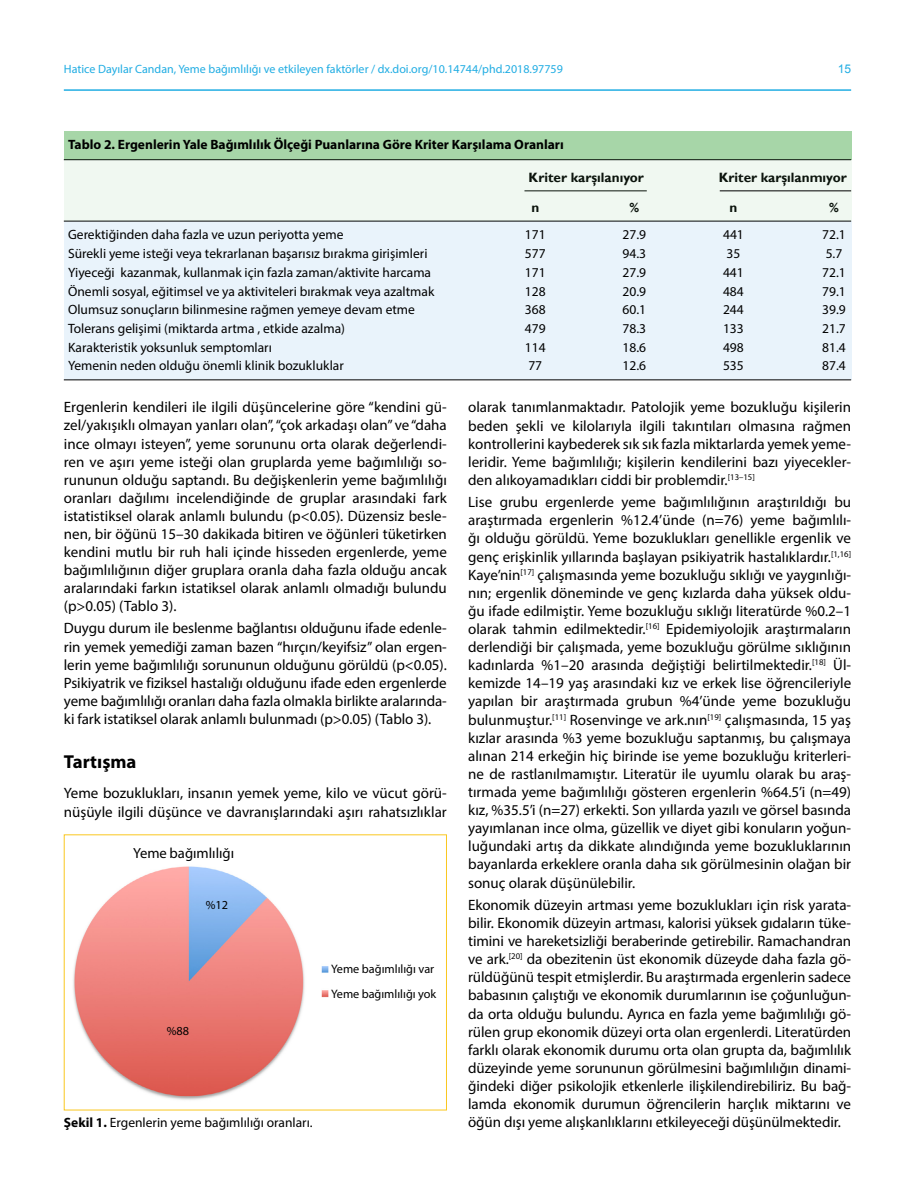
<style>
.page{position:relative;width:915px;height:1191px;background:#fff}
.page>*{position:absolute;margin:0;border:0;box-sizing:border-box;transform-origin:0 0}
.t1{font:700 18.75px "Myriad Pro";color:#000}
.t2{font:15px/18.1px "Myriad Pro";color:#000;text-align:justify}
.t3{font:14.7px "Myriad Pro";color:#000}
.t4{font:13.5px "Myriad Pro";color:#000}
.t5{font:700 13.5px "Myriad Pro";color:#000}
.t6{font:700 13.5px "Gill Sans";color:#000}
.t7{font:12.3px "Myriad Pro";color:#000}
.t8{font:12px "Myriad Pro";color:#21ade3}
.t9{font:12px "Arial";color:#21ade3}
.s1{font-weight:700}
</style>
<div class="page">
<hr style="left:64px;top:89px;width:786px;height:2px;background:#21ade3">
<div style="left:64px;top:131px;width:786px;height:28px;background:#a7d6a8"></div>
<div style="left:64px;top:221px;width:786px;height:159px;background:#e9f3fb"></div>
<hr style="left:64px;top:221px;width:786px;height:1px;background:#000">
<div style="left:64px;top:159px;width:786px;height:62px;background:#f0f8f1"></div>
<hr style="left:64px;top:379px;width:786px;height:1px;background:#000">
<hr style="left:719px;top:191px;width:131px;height:1px;background:#000">
<img style="left:73px;top:866px;width:256px;height:234px">
<p class="t8" style="left:64px;top:61px;width:500px">Hatice Dayılar Candan, Yeme bağımlılığı ve etkileyen faktörler / dx.doi.org/10.14744/phd.2018.97759</p>
<p class="t9" style="left:837px;top:60px;width:15px">15</p>
<p class="t5" style="left:68px;top:136px;width:497px">Tablo 2. Ergenlerin Yale Bağımlılık Ölçeği Puanlarına Göre Kriter Karşılama Oranları</p>
<p class="t6" style="left:528px;top:169px;width:117px">Kriter karşılanıyor</p>
<p class="t6" style="left:718px;top:169px;width:129px">Kriter karşılanmıyor</p>
<p class="t6" style="left:531px;top:200px;width:9px">n</p>
<p class="t6" style="left:629px;top:200px;width:11px">%</p>
<p class="t6" style="left:729px;top:200px;width:9px">n</p>
<p class="t6" style="left:828px;top:200px;width:11px">%</p>
<p class="t4" style="left:68px;top:227px;width:277px">Gerektiğinden daha fazla ve uzun periyotta yeme</p>
<p class="t4" style="left:524px;top:227px;width:22px">171</p>
<p class="t4" style="left:622px;top:227px;width:25px">27.9</p>
<p class="t4" style="left:722px;top:227px;width:22px">441</p>
<p class="t4" style="left:822px;top:227px;width:25px">72.1</p>
<p class="t4" style="left:68px;top:245px;width:361px">Sürekli yeme isteği veya tekrarlanan başarısız bırakma girişimleri</p>
<p class="t4" style="left:524px;top:245px;width:22px">577</p>
<p class="t4" style="left:622px;top:245px;width:25px">94.3</p>
<p class="t4" style="left:726px;top:245px;width:15px">35</p>
<p class="t4" style="left:825px;top:245px;width:18px">5.7</p>
<p class="t4" style="left:68px;top:264px;width:364px">Yiyeceği kazanmak, kullanmak için fazla zaman/aktivite harcama</p>
<p class="t4" style="left:524px;top:264px;width:22px">171</p>
<p class="t4" style="left:622px;top:264px;width:25px">27.9</p>
<p class="t4" style="left:722px;top:264px;width:22px">441</p>
<p class="t4" style="left:822px;top:264px;width:25px">72.1</p>
<p class="t4" style="left:68px;top:283px;width:367px">Önemli sosyal, eğitimsel ve ya aktiviteleri bırakmak veya azaltmak</p>
<p class="t4" style="left:524px;top:283px;width:22px">128</p>
<p class="t4" style="left:622px;top:283px;width:25px">20.9</p>
<p class="t4" style="left:722px;top:283px;width:22px">484</p>
<p class="t4" style="left:822px;top:283px;width:25px">79.1</p>
<p class="t4" style="left:68px;top:301px;width:348px">Olumsuz sonuçların bilinmesine rağmen yemeye devam etme</p>
<p class="t4" style="left:524px;top:301px;width:22px">368</p>
<p class="t4" style="left:622px;top:301px;width:25px">60.1</p>
<p class="t4" style="left:722px;top:301px;width:22px">244</p>
<p class="t4" style="left:822px;top:301px;width:25px">39.9</p>
<p class="t4" style="left:68px;top:320px;width:278px">Tolerans gelişimi (miktarda artma , etkide azalma)</p>
<p class="t4" style="left:524px;top:320px;width:22px">479</p>
<p class="t4" style="left:622px;top:320px;width:25px">78.3</p>
<p class="t4" style="left:722px;top:320px;width:22px">133</p>
<p class="t4" style="left:822px;top:320px;width:25px">21.7</p>
<p class="t4" style="left:68px;top:339px;width:205px">Karakteristik yoksunluk semptomları</p>
<p class="t4" style="left:524px;top:339px;width:22px">114</p>
<p class="t4" style="left:622px;top:339px;width:25px">18.6</p>
<p class="t4" style="left:722px;top:339px;width:22px">498</p>
<p class="t4" style="left:822px;top:339px;width:25px">81.4</p>
<p class="t4" style="left:68px;top:357px;width:277px">Yemenin neden olduğu önemli klinik bozukluklar</p>
<p class="t4" style="left:528px;top:357px;width:15px">77</p>
<p class="t4" style="left:622px;top:357px;width:25px">12.6</p>
<p class="t4" style="left:722px;top:357px;width:22px">535</p>
<p class="t4" style="left:822px;top:357px;width:25px">87.4</p>
<p class="t2" style="left:64px;top:398px;width:384px">Ergenlerin kendileri ile ilgili düşüncelerine göre “kendini gü&shy;zel/yakışıklı olmayan yanları olan”, “çok arkadaşı olan” ve “daha ince olmayı isteyen”, yeme sorununu orta olarak değerlendi&shy;ren ve aşırı yeme isteği olan gruplarda yeme bağımlılığı so&shy;rununun olduğu saptandı. Bu değişkenlerin yeme bağımlılığı oranları dağılımı incelendiğinde de gruplar arasındaki fark istatistiksel olarak anlamlı bulundu (p&lt;0.05). Düzensiz besle&shy;nen, bir öğünü 15–30 dakikada bitiren ve öğünleri tüketirken kendini mutlu bir ruh hali içinde hisseden ergenlerde, yeme bağımlılığının diğer gruplara oranla daha fazla olduğu ancak aralarındaki farkın istatiksel olarak anlamlı olmadığı bulundu (p&gt;0.05) (Tablo 3).</p>
<p class="t2" style="left:64px;top:619px;width:384px">Duygu durum ile beslenme bağlantısı olduğunu ifade edenle&shy;rin yemek yemediği zaman bazen “hırçın/keyifsiz” olan ergen&shy;lerin yeme bağımlılığı sorununun olduğunu görüldü (p&lt;0.05).<br>Psikiyatrik ve fiziksel hastalığı olduğunu ifade eden ergenlerde yeme bağımlılığı oranları daha fazla olmakla birlikte aralarında&shy;ki fark istatiksel olarak anlamlı bulunmadı (p&gt;0.05) (Tablo 3).</p>
<p class="t1" style="left:64px;top:749px;width:74px">Tartışma</p>
<p class="t2" style="left:64px;top:784px;width:384px">Yeme bozuklukları, insanın yemek yeme, kilo ve vücut görü&shy;nüşüyle ilgili düşünce ve davranışlarındaki aşırı rahatsızlıklar</p>
<p class="t3" style="left:133px;top:844px;width:102px">Yeme bağımlılığı</p>
<p class="t7" style="left:206px;top:897px;width:24px">%12</p>
<p class="t7" style="left:167px;top:1023px;width:24px">%88</p>
<p class="t7" style="left:331px;top:961px;width:105px">Yeme bağımlılığı var</p>
<p class="t7" style="left:331px;top:986px;width:106px">Yeme bağımlılığı yok</p>
<p class="t4" style="left:64px;top:1114px;width:250px"><span class="s1">Şekil 1.</span> Ergenlerin yeme bağımlılığı oranları.</p>
<p class="t2" style="left:468px;top:398px;width:384px">olarak tanımlanmaktadır. Patolojik yeme bozukluğu kişilerin beden şekli ve kilolarıyla ilgili takıntıları olmasına rağmen kontrollerini kaybederek sık sık fazla miktarlarda yemek yeme&shy;leridir. Yeme bağımlılığı; kişilerin kendilerini bazı yiyecekler&shy;den alıkoyamadıkları ciddi bir problemdir.<sup>[13–15]</sup></p>
<p class="t2" style="left:468px;top:493px;width:384px">Lise grubu ergenlerde yeme bağımlılığının araştırıldığı bu araştırmada ergenlerin %12.4’ünde (n=76) yeme bağımlılı&shy;ğı olduğu görüldü. Yeme bozuklukları genellikle ergenlik ve genç erişkinlik yıllarında başlayan psikiyatrik hastalıklardır.<sup>[1,16] </sup>Kaye’nin<sup>[17]</sup> çalışmasında yeme bozukluğu sıklığı ve yaygınlığı&shy;nın; ergenlik döneminde ve genç kızlarda daha yüksek oldu&shy;ğu ifade edilmiştir. Yeme bozukluğu sıklığı literatürde %0.2–1 olarak tahmin edilmektedir.<sup>[16]</sup> Epidemiyolojik araştırmaların derlendiği bir çalışmada, yeme bozukluğu görülme sıklığının kadınlarda %1–20 arasında değiştiği belirtilmektedir.<sup>[18]</sup> Ül&shy;kemizde 14–19 yaş arasındaki kız ve erkek lise öğrencileriyle yapılan bir araştırmada grubun %4’ünde yeme bozukluğu bulunmuştur.<sup>[11]</sup> Rosenvinge ve ark.nın<sup>[19]</sup> çalışmasında, 15 yaş kızlar arasında %3 yeme bozukluğu saptanmış, bu çalışmaya alınan 214 erkeğin hiç birinde ise yeme bozukluğu kriterleri&shy;ne de rastlanılmamıştır. Literatür ile uyumlu olarak bu araş&shy;tırmada yeme bağımlılığı gösteren ergenlerin %64.5’i (n=49) kız, %35.5’i (n=27) erkekti. Son yıllarda yazılı ve görsel basında yayımlanan ince olma, güzellik ve diyet gibi konuların yoğun&shy;luğundaki artış da dikkate alındığında yeme bozukluklarının bayanlarda erkeklere oranla daha sık görülmesinin olağan bir sonuç olarak düşünülebilir.</p>
<p class="t2" style="left:468px;top:895px;width:384px">Ekonomik düzeyin artması yeme bozuklukları için risk yarata&shy;bilir. Ekonomik düzeyin artması, kalorisi yüksek gıdaların tüke&shy;timini ve hareketsizliği beraberinde getirebilir. Ramachandran ve ark.<sup>[20]</sup> da obezitenin üst ekonomik düzeyde daha fazla gö&shy;rüldüğünü tespit etmişlerdir. Bu araştırmada ergenlerin sadece babasının çalıştığı ve ekonomik durumlarının ise çoğunluğun&shy;da orta olduğu bulundu. Ayrıca en fazla yeme bağımlılığı gö&shy;rülen grup ekonomik düzeyi orta olan ergenlerdi. Literatürden farklı olarak ekonomik durumu orta olan grupta da, bağımlılık düzeyinde yeme sorununun görülmesini bağımlılığın dinami&shy;ğindeki diğer psikolojik etkenlerle ilişkilendirebiliriz. Bu bağ&shy;lamda ekonomik durumun öğrencilerin harçlık miktarını ve öğün dışı yeme alışkanlıklarını etkileyeceği düşünülmektedir.</p>
</div>
